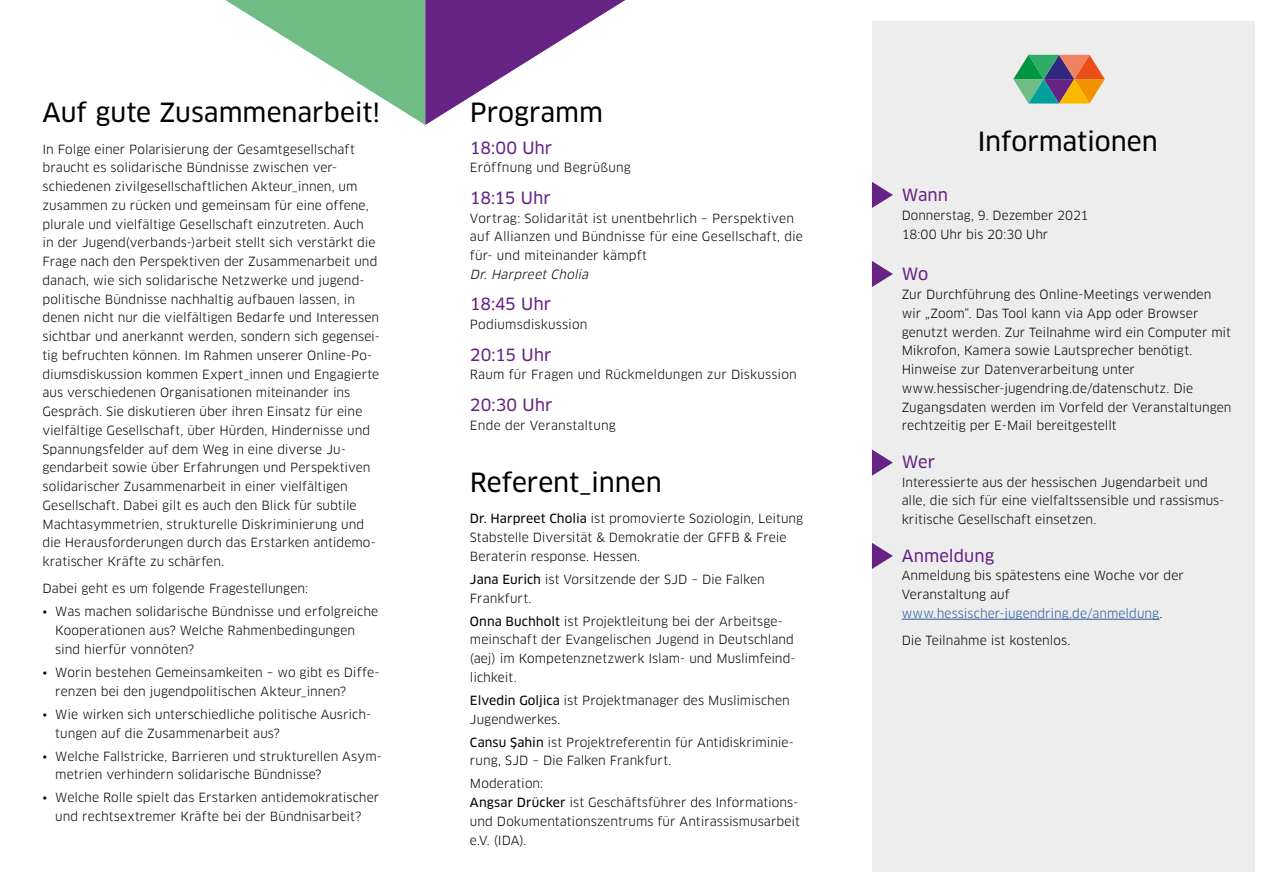
<style>
.page{position:relative;width:1276px;height:893px;background:#fff}
.page>*{position:absolute;margin:0;border:0;box-sizing:border-box;transform-origin:0 0}
.Head_17pt_book{font:25.8px "Clan OT News";letter-spacing:-.005em;color:#000}
.Head_11pt_news{font:25.8px "Clan OT News";color:#000}
.Head_17pt_book-2{font:16.5px "Clan OT News";color:#662383}
.Head_11pt_news-2{font:16.5px "Clan OT News";letter-spacing:.005em;color:#662383}
.Copy_Einzug{font:12.3px/18.8px "Clan OT";color:#000}
.Copy{font:12.3px/18.8px "Clan OT";color:#000}
.Head_17pt_book-3{font:12.3px/18.8px "Clan OT";letter-spacing:.015em;color:#000}
.Copy_fett{font:12.3px/18.8px "Clan OT";letter-spacing:.005em;color:#000}
.s1{font-style:italic}
.s2{font-family:"Clan OT News"}
.s3{color:#275b9b}
</style>
<div class="page">
<svg style="left:225px;top:0;width:400px;height:125px"></svg>
<div style="left:872px;top:21px;width:382px;height:851px;background:#ededed"></div>
<hr style="left:901px;top:619px;width:258px;height:1px;background:#275b9b">
<svg style="left:1013px;top:55px;width:91px;height:49px"></svg>
<svg style="left:872px;top:182px;width:21px;height:26px"></svg>
<svg style="left:872px;top:261px;width:21px;height:26px"></svg>
<svg style="left:872px;top:449px;width:21px;height:27px"></svg>
<svg style="left:872px;top:543px;width:21px;height:26px"></svg>
<p class="Head_17pt_book" style="left:43px;top:97px;width:339px">Auf gute Zusammenarbeit!</p>
<p class="Copy_Einzug" style="left:43px;top:140px;width:339px">In Folge einer Polarisierung der Gesamtgesellschaft braucht es solidarische Bündnisse zwischen ver&shy;schiedenen zivilgesellschaftlichen Akteur_innen, um zusammen zu rücken und gemeinsam für eine offene, plurale und vielfältige Gesellschaft einzutreten. Auch<br>in der Jugend(verbands-)arbeit stellt sich verstärkt die Frage nach den Perspektiven der Zusammenarbeit und danach, wie sich solidarische Netzwerke und jugend&shy;politische Bündnisse nachhaltig aufbauen lassen, in denen nicht nur die vielfältigen Bedarfe und Interessen sichtbar und anerkannt werden, sondern sich gegensei&shy;tig befruchten können. Im Rahmen unserer Online-Po&shy;diumsdiskussion kommen Expert_innen und Engagierte aus verschiedenen Organisationen miteinander ins Gespräch. Sie diskutieren über ihren Einsatz für eine vielfältige Gesellschaft, über Hürden, Hindernisse und Spannungsfelder auf dem Weg in eine diverse Ju&shy;gendarbeit sowie über Erfahrungen und Perspektiven solidarischer Zusammenarbeit in einer vielfältigen Gesellschaft. Dabei gilt es auch den Blick für subtile Machtasymmetrien, strukturelle Diskriminierung und die Herausforderungen durch das Erstarken antidemo&shy;kratischer Kräfte zu schärfen.</p>
<p class="Copy_Einzug" style="left:43px;top:580px;width:267px">Dabei geht es um folgende Fragestellungen:</p>
<p class="Copy_Einzug" style="left:55px;top:603px;width:324px;text-indent:-13px">• Was machen solidarische Bündnisse und erfolgreiche<br>Kooperationen aus? Welche Rahmenbedingungen sind hierfür vonnöten?</p>
<p class="Copy_Einzug" style="left:55px;top:663px;width:326px;text-indent:-13px">• Worin bestehen Gemeinsamkeiten – wo gibt es Diffe&shy;renzen bei den jugendpolitischen Akteur_innen?</p>
<p class="Copy_Einzug" style="left:55px;top:705px;width:317px;text-indent:-13px">• Wie wirken sich unterschiedliche politische Ausrich&shy;tungen auf die Zusammenarbeit aus?</p>
<p class="Copy_Einzug" style="left:55px;top:747px;width:328px;text-indent:-13px">• Welche Fallstricke, Barrieren und strukturellen Asym&shy;metrien verhindern solidarische Bündnisse?</p>
<p class="Copy_Einzug" style="left:43px;top:788px;width:338px;text-align:center">• Welche Rolle spielt das Erstarken antidemokratischer und rechtsextremer Kräfte bei der Bündnisarbeit?</p>
<p class="Head_11pt_news" style="left:470px;top:97px;width:134px">Programm</p>
<p class="Head_17pt_book-2" style="left:470px;top:138px;width:84px">18:00 Uhr</p>
<p class="Head_17pt_book-3" style="left:470px;top:159px;width:162px">Eröffnung und Begrüßung</p>
<p class="Head_17pt_book-2" style="left:470px;top:188px;width:82px">18:15 Uhr</p>
<p class="Head_17pt_book-3" style="left:470px;top:209px;width:334px">Vortrag: Solidarität ist unentbehrlich – Perspektiven auf Allianzen und Bündnisse für eine Gesellschaft, die für- und miteinander kämpft<br><span class="s1">Dr. Harpreet Cholia</span></p>
<p class="Head_17pt_book-2" style="left:470px;top:295px;width:83px">18:45 Uhr</p>
<p class="Head_17pt_book-3" style="left:470px;top:315px;width:119px">Podiumsdiskussion</p>
<p class="Head_17pt_book-2" style="left:470px;top:345px;width:83px">20:15 Uhr</p>
<p class="Head_17pt_book-3" style="left:470px;top:366px;width:328px">Raum für Fragen und Rückmeldungen zur Diskussion</p>
<p class="Head_17pt_book-2" style="left:470px;top:395px;width:84px">20:30 Uhr</p>
<p class="Head_17pt_book-3" style="left:470px;top:416px;width:147px">Ende der Veranstaltung</p>
<p class="Head_11pt_news" style="left:470px;top:467px;width:193px">Referent_innen</p>
<p class="Copy_Einzug" style="left:470px;top:509px;width:335px"><span class="s2">Dr. Harpreet Cholia</span> ist promovierte Soziologin, Leitung<br>Stabstelle Diversität &amp; Demokratie der GFFB &amp; Freie<br>Beraterin response. Hessen.</p>
<p class="Copy_Einzug" style="left:470px;top:570px;width:296px"><span class="s2">Jana Eurich</span> ist Vorsitzende der SJD – Die Falken<br>Frankfurt.</p>
<p class="Copy_Einzug" style="left:470px;top:612px;width:327px"><span class="s2">Onna Buchholt</span> ist Projektleitung bei der Arbeitsge&shy;meinschaft der Evangelischen Jugend in Deutschland (aej) im Kompetenznetzwerk Islam- und Muslimfeind&shy;lichkeit.</p>
<p class="Copy_Einzug" style="left:470px;top:691px;width:321px"><span class="s2">Elvedin Goljica</span> ist Projektmanager des Muslimischen<br>Jugendwerkes.</p>
<p class="Copy_Einzug" style="left:470px;top:733px;width:325px"><span class="s2">Cansu Sahin</span> ist Projektreferentin für Antidiskriminie&shy;rung, SJD – Die Falken Frankfurt.</p>
<p class="Copy_Einzug" style="left:470px;top:774px;width:331px">Moderation:<br><span class="s2">Angsar Drücker</span> ist Geschäftsführer des Informations&shy;und Dokumentationszentrums für Antirassismusarbeit e.V. (IDA).</p>
<p class="Head_17pt_book" style="left:977px;top:126px;width:182px">Informationen</p>
<p class="Head_11pt_news-2" style="left:901px;top:185px;width:48px">Wann</p>
<p class="Copy_fett" style="left:901px;top:206px;width:188px">Donnerstag, 9. Dezember 2021<br>18:00 Uhr bis 20:30 Uhr</p>
<p class="Head_11pt_news-2" style="left:901px;top:265px;width:28px">Wo</p>
<p class="Copy" style="left:901px;top:285px;width:311px">Zur Durchführung des Online-Meetings verwenden wir „Zoom“. Das Tool kann via App oder Browser</p>
<p class="Copy" style="left:901px;top:323px;width:331px">genutzt werden. Zur Teilnahme wird ein Computer mit</p>
<p class="Copy" style="left:901px;top:341px;width:292px">Mikrofon, Kamera sowie Lautsprecher benötigt.</p>
<p class="Copy" style="left:901px;top:360px;width:235px">Hinweise zur Datenverarbeitung unter</p>
<p class="Copy" style="left:901px;top:379px;width:293px">www.hessischer-jugendring.de/datenschutz. Die</p>
<p class="Copy" style="left:901px;top:398px;width:331px">Zugangsdaten werden im Vorfeld der Veranstaltungen</p>
<p class="Copy" style="left:901px;top:416px;width:216px">rechtzeitig per E-Mail bereitgestellt</p>
<p class="Head_11pt_news-2" style="left:901px;top:452px;width:35px">Wer</p>
<p class="Copy" style="left:901px;top:473px;width:324px">Interessierte aus der hessischen Jugendarbeit und alle, die sich für eine vielfaltssensible und rassismus&shy;kritische Gesellschaft einsetzen.</p>
<p class="Head_11pt_news-2" style="left:901px;top:546px;width:94px">Anmeldung</p>
<p class="Copy" style="left:901px;top:566px;width:284px">Anmeldung bis spätestens eine Woche vor der<br>Veranstaltung auf <span class="s3">www.hessischer-jugendring.de/anmeldung</span>.</p>
<p class="Copy" style="left:901px;top:631px;width:170px">Die Teilnahme ist kostenlos.</p>
</div>
